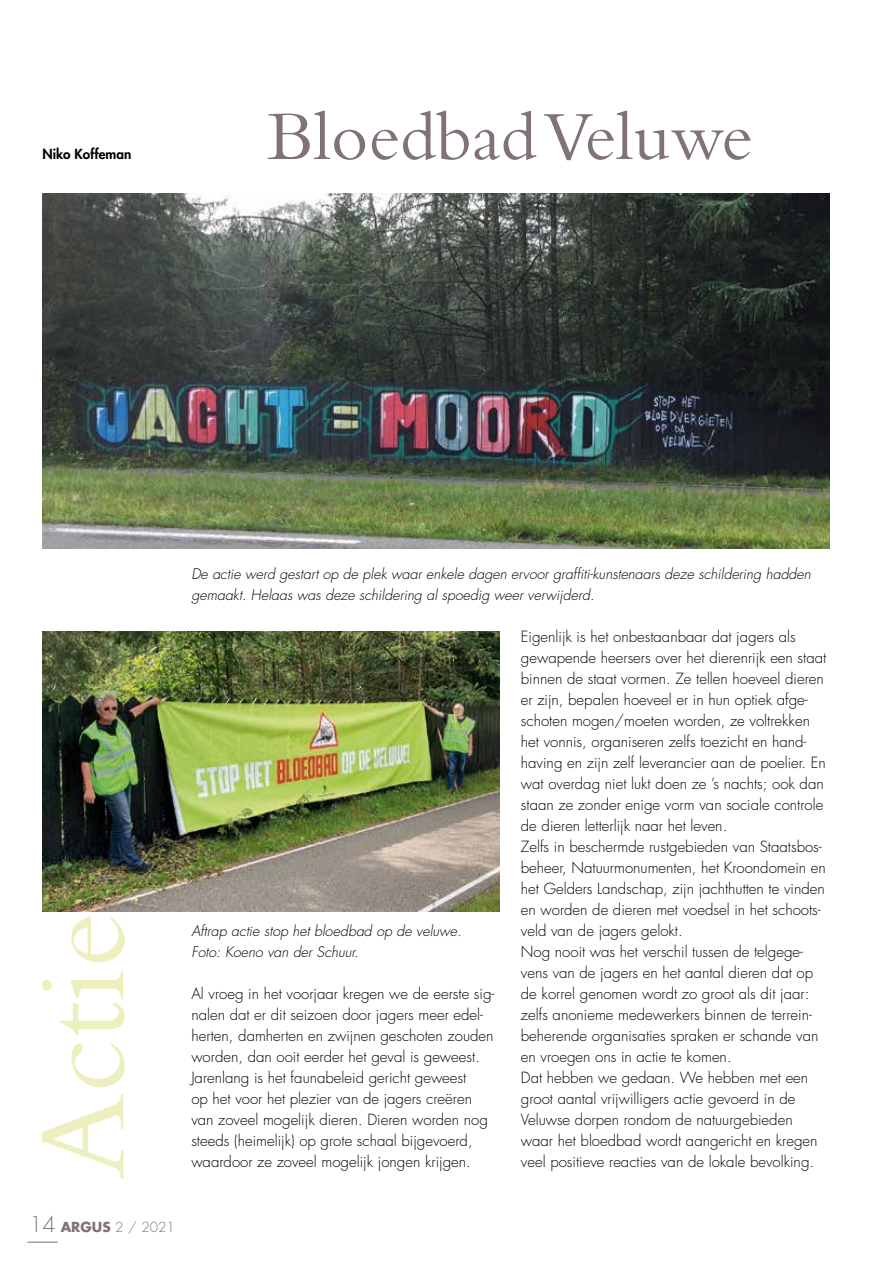
<style>
.page{position:relative;width:893px;height:1263px;background:#fff}
.page>*{position:absolute;margin:0;border:0;box-sizing:border-box;transform-origin:0 0}
.t1{font:127.5px "Bembo";color:#edf0be}
.t2{font:72px "Bembo";color:#817374}
.t3{font:300 15px/21px "Futura Std";color:#000}
.t4{font:italic 300 14.25px/21px "Futura Std";color:#000}
.t5{font:300 13.5px "Futura Std";color:#817374}
.t6{font:800 13.5px "Futura Std";color:#000}
.s1{font-size:21px}
.s2{font-weight:700}
</style>
<div class="page">
<hr style="left:27px;top:1242px;width:31px;height:1px;background:#817374">
<img style="left:43px;top:193px;width:786px;height:356px">
<img style="left:43px;top:631px;width:457px;height:280px">
<p class="t6" style="left:43px;top:145px;width:90px">Niko Koffeman</p>
<h2 class="t2" style="left:268px;top:94px;width:486px">Bloedbad Veluwe</h2>
<h1 class="t1" style="left:9px;top:1179px;width:268px;rotate:-90deg">Actie</h1>
<p class="t5" style="left:30px;top:1219px;width:147px"><span class="s1">14</span> <span class="s2">ARGUS</span> 2 / 2021</p>
<p class="t4" style="left:191px;top:564px;width:621px">De actie werd gestart op de plek waar enkele dagen ervoor graffiti-kunstenaars deze schildering hadden gemaakt. Helaas was deze schildering al spoedig weer verwijderd.</p>
<p class="t4" style="left:191px;top:921px;width:272px">Aftrap actie stop het bloedbad op de veluwe.<br>Foto: Koeno van der Schuur.</p>
<p class="t3" style="left:191px;top:983px;width:305px">Al vroeg in het voorjaar kregen we de eerste sig&shy;nalen dat er dit seizoen door jagers meer edel&shy;herten, damherten en zwijnen geschoten zouden worden, dan ooit eerder het geval is geweest.<br>Jarenlang is het faunabeleid gericht geweest<br>op het voor het plezier van de jagers creëren van zoveel mogelijk dieren. Dieren worden nog steeds (heimelijk) op grote schaal bijgevoerd, waardoor ze zoveel mogelijk jongen krijgen.</p>
<p class="t3" style="left:521px;top:626px;width:307px">Eigenlijk is het onbestaanbaar dat jagers als gewapende heersers over het dierenrijk een staat binnen de staat vormen. Ze tellen hoeveel dieren er zijn, bepalen hoeveel er in hun optiek afge&shy;schoten mogen/moeten worden, ze voltrekken het vonnis, organiseren zelfs toezicht en hand&shy;having en zijn zelf leverancier aan de poelier. En wat overdag niet lukt doen ze ’s nachts; ook dan staan ze zonder enige vorm van sociale controle de dieren letterlijk naar het leven.<br>Zelfs in beschermde rustgebieden van Staatsbos&shy;beheer, Natuurmonumenten, het Kroondomein en het Gelders Landschap, zijn jachthutten te vinden en worden de dieren met voedsel in het schoots&shy;veld van de jagers gelokt.<br>Nog nooit was het verschil tussen de telgege&shy;vens van de jagers en het aantal dieren dat op de korrel genomen wordt zo groot als dit jaar: zelfs anonieme medewerkers binnen de terrein&shy;beherende organisaties spraken er schande van en vroegen ons in actie te komen.<br>Dat hebben we gedaan. We hebben met een groot aantal vrijwilligers actie gevoerd in de Veluwse dorpen rondom de natuurgebieden waar het bloedbad wordt aangericht en kregen veel positieve reacties van de lokale bevolking.</p>
</div>
